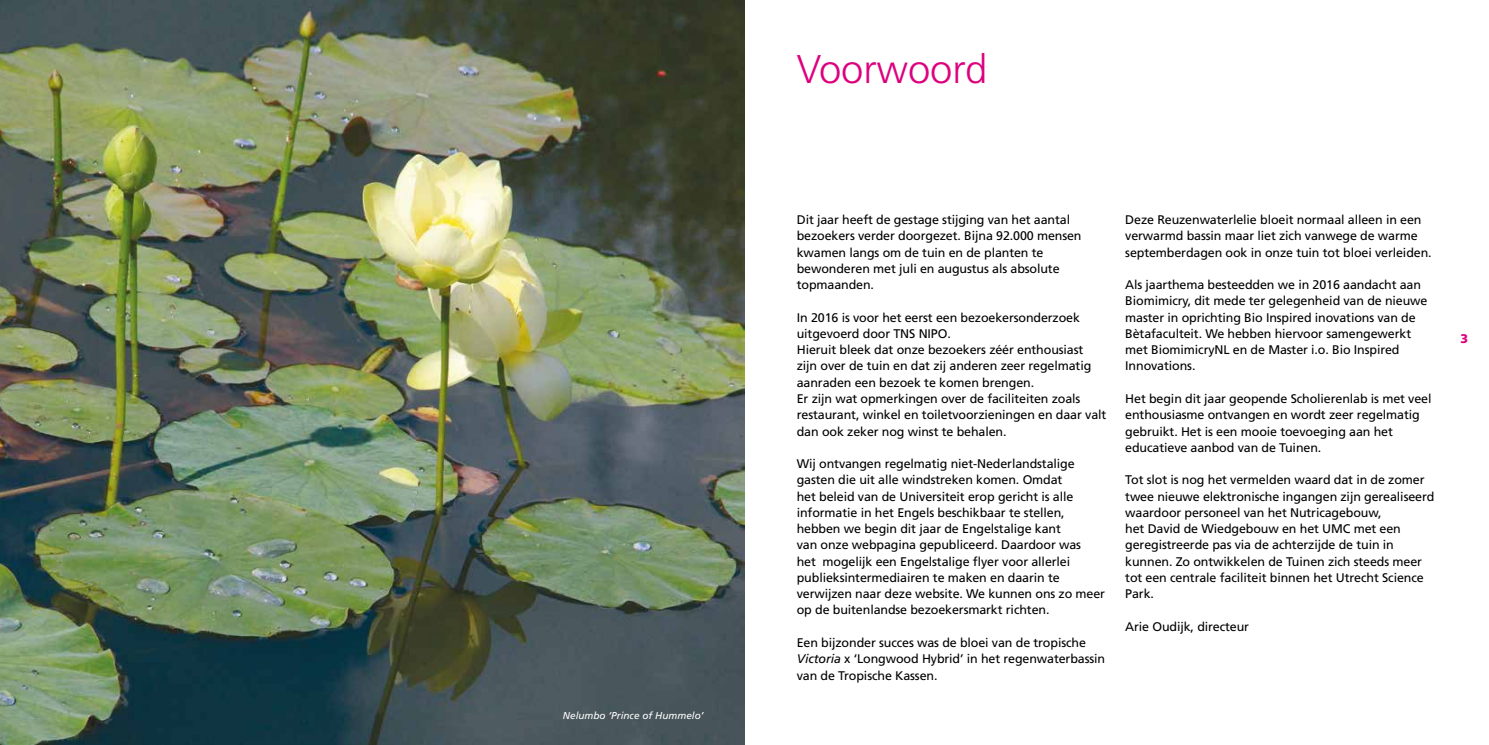
<style>
.page{position:relative;width:1489px;height:745px;background:#fff}
.page>*{position:absolute;margin:0;border:0;box-sizing:border-box;transform-origin:0 0}
.t1{font:300 40px "Frutiger LT Std";color:#dd007e}
.t2{font:12.5px/16.2px "Frutiger LT Std";letter-spacing:-.01em;color:#000}
.t3{font:900 12.5px "Frutiger LT Std";color:#dd007e}
.t4{font:italic 10px "Frutiger LT Std";color:#fff}
.s1{font-style:italic}
</style>
<div class="page">
<img style="left:0;top:0;width:744px;height:744px">
<p class="t4" style="left:563px;top:709px;width:142px">Nelumbo ‘Prince of Hummelo’</p>
<h1 class="t1" style="left:796px;top:47px;width:192px">Voorwoord</h1>
<p class="t2" style="left:796px;top:211px;width:286px">Dit jaar heeft de gestage stijging van het aantal bezoekers verder doorgezet. Bijna 92.000 mensen kwamen langs om de tuin en de planten te bewonderen met juli en augustus als absolute topmaanden.</p>
<p class="t2" style="left:796px;top:309px;width:311px">In 2016 is voor het eerst een bezoekersonderzoek uitgevoerd door TNS NIPO.<br>Hieruit bleek dat onze bezoekers zéér enthousiast zijn over de tuin en dat zij anderen zeer regelmatig aanraden een bezoek te komen brengen.<br>Er zijn wat opmerkingen over de faciliteiten zoals restaurant, winkel en toiletvoorzieningen en daar valt dan ook zeker nog winst te behalen.</p>
<p class="t2" style="left:796px;top:455px;width:310px">Wij ontvangen regelmatig niet-Nederlandstalige gasten die uit alle windstreken komen. Omdat<br>het beleid van de Universiteit erop gericht is alle informatie in het Engels beschikbaar te stellen, hebben we begin dit jaar de Engelstalige kant<br>van onze webpagina gepubliceerd. Daardoor was<br>het mogelijk een Engelstalige flyer voor allerlei publieksintermediairen te maken en daarin te verwijzen naar deze website. We kunnen ons zo meer op de buitenlandse bezoekersmarkt richten.</p>
<p class="t2" style="left:796px;top:634px;width:310px">Een bijzonder succes was de bloei van de tropische<br><span class="s1">Victoria</span> x ‘Longwood Hybrid’ in het regenwaterbassin van de Tropische Kassen.</p>
<p class="t2" style="left:1125px;top:211px;width:308px">Deze Reuzenwaterlelie bloeit normaal alleen in een verwarmd bassin maar liet zich vanwege de warme septemberdagen ook in onze tuin tot bloei verleiden.</p>
<p class="t2" style="left:1125px;top:276px;width:304px">Als jaarthema besteedden we in 2016 aandacht aan Biomimicry, dit mede ter gelegenheid van de nieuwe master in oprichting Bio Inspired inovations van de Bètafaculteit. We hebben hiervoor samengewerkt met BiomimicryNL en de Master i.o. Bio Inspired Innovations.</p>
<p class="t2" style="left:1125px;top:390px;width:308px">Het begin dit jaar geopende Scholierenlab is met veel enthousiasme ontvangen en wordt zeer regelmatig gebruikt. Het is een mooie toevoeging aan het educatieve aanbod van de Tuinen.</p>
<p class="t2" style="left:1125px;top:471px;width:310px">Tot slot is nog het vermelden waard dat in de zomer twee nieuwe elektronische ingangen zijn gerealiseerd waardoor personeel van het Nutricagebouw,<br>het David de Wiedgebouw en het UMC met een geregistreerde pas via de achterzijde de tuin in kunnen. Zo ontwikkelen de Tuinen zich steeds meer tot een centrale faciliteit binnen het Utrecht Science Park.</p>
<p class="t2" style="left:1125px;top:618px;width:125px">Arie Oudijk, directeur</p>
<p class="t3" style="left:1460px;top:331px;width:9px">3</p>
</div>
